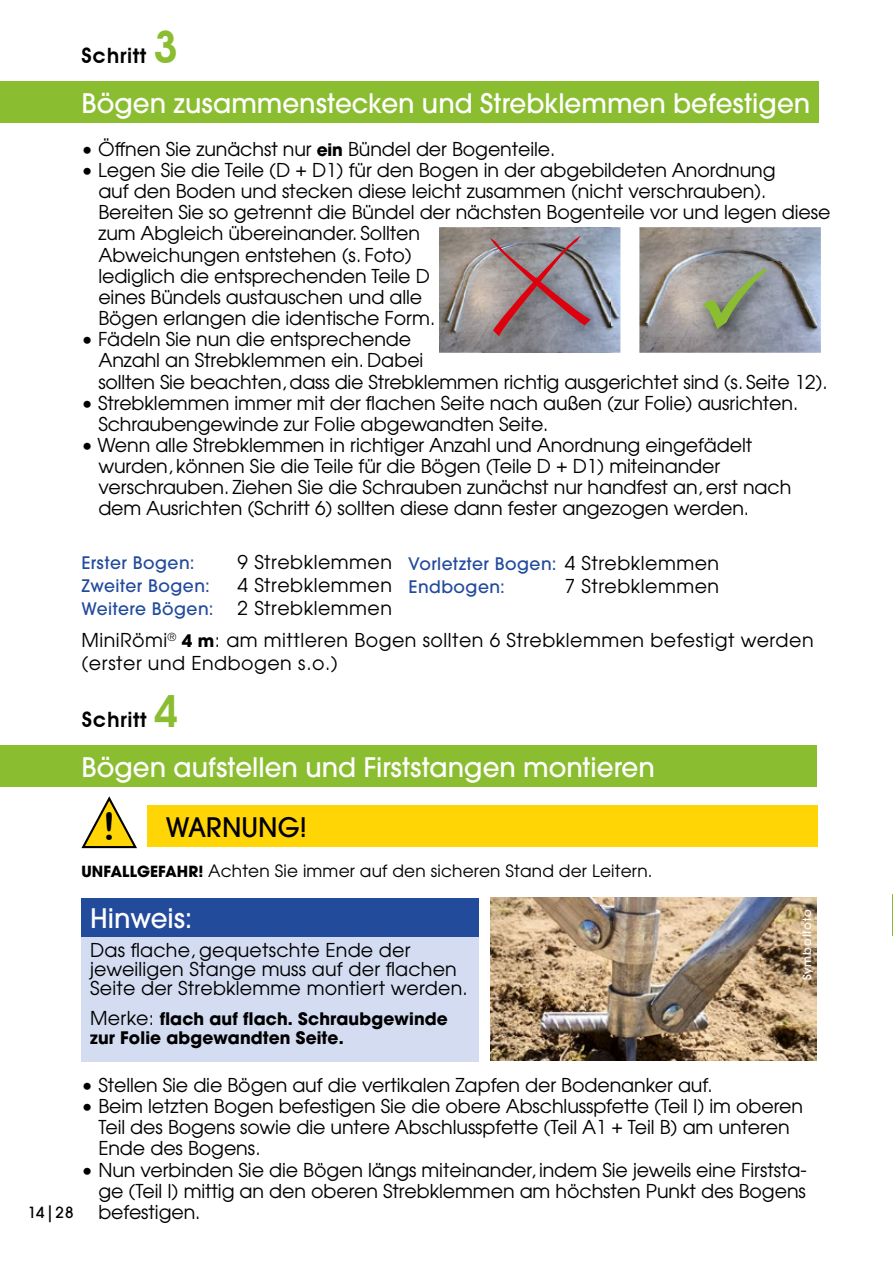
<style>
.page{position:relative;width:893px;height:1263px;background:#fff}
.page>*{position:absolute;margin:0;border:0;box-sizing:border-box;transform-origin:0 0}
.t1{font:38.1px "Arial Rounded MT Bold";color:#000}
.t2{font:500 29.55px "Avant Gard";color:#fff}
.t3{font:500 29.55px "Avant Gard";color:#000}
.t4{font:600 21.15px "Avant Garde";letter-spacing:.025em;color:#000}
.t5{font:19.05px/21.1px "Avant Garde";letter-spacing:-.005em;color:#000}
.t6{font:19.05px/31.8px "Avant Garde";letter-spacing:.025em;color:#000}
.t7{font:500 19.05px/23.2px "Avant Gard";letter-spacing:.025em;color:#234b9c}
.t8{font:700 19.05px/19px "Avant Gard";letter-spacing:.01em;color:#000}
.t9{font:16.95px "Avant Garde";letter-spacing:.01em;color:#000}
.t10{font:500 16.95px "Avant Gard";color:#000}
.t11{font:500 12.75px "Avant Gard";letter-spacing:.07em;color:#fff}
.s1{font-size:44.4px;color:#8bbd31}
.s2{font-family:"Avant Gard";font-weight:700}
.s3{font-family:"Avant Garde";font-weight:400;color:#000}
.s4{font-family:"Avant Garde";font-weight:400}
</style>
<div class="page">
<div style="left:0;top:745px;width:817px;height:42px;background:#8bbd31"></div>
<div style="left:81px;top:898px;width:398px;height:164px;background:#d3dcf1"></div>
<div style="left:81px;top:898px;width:398px;height:39px;background:#234b9c"></div>
<img style="left:490px;top:898px;width:327px;height:162px">
<div style="left:148px;top:805px;width:670px;height:42px;background:#ffd505"></div>
<svg style="left:81px;top:796px;width:56px;height:53px"></svg>
<div style="left:0;top:81px;width:818px;height:42px;background:#8bbd31"></div>
<img style="left:439px;top:227px;width:181px;height:126px">
<img style="left:639px;top:227px;width:182px;height:126px">
<img style="left:697px;top:262px;width:85px;height:82px">
<svg style="left:703px;top:268px;width:64px;height:61px"></svg>
<img style="left:482px;top:228px;width:129px;height:125px">
<svg style="left:490px;top:236px;width:101px;height:100px"></svg>
<p class="t4" style="left:81px;top:43px;width:98px">Schritt <span class="s1">3</span></p>
<h2 class="t2" style="left:81px;top:86px;width:730px">Bögen zusammenstecken und Strebklemmen befestigen</h2>
<p class="t5" style="left:81px;top:138px;width:475px">• Öffnen Sie zunächst nur <span class="s2">ein</span> Bündel der Bogenteile.</p>
<p class="t5" style="left:98px;top:159px;width:733px;text-indent:-17px">• Legen Sie die Teile (D + D1) für den Bogen in der abgebildeten Anordnung<br>auf den Boden und stecken diese leicht zusammen (nicht verschrauben).<br>Bereiten Sie so getrennt die Bündel der nächsten Bogenteile vor und legen diese zum Abgleich übereinander. Sollten<br>Abweichungen entstehen (s. Foto)<br>lediglich die entsprechenden Teile D<br>eines Bündels austauschen und alle<br>Bögen erlangen die identische Form.</p>
<p class="t5" style="left:98px;top:328px;width:731px;text-indent:-17px">• Fädeln Sie nun die entsprechende<br>Anzahl an Strebklemmen ein. Dabei<br>sollten Sie beachten, dass die Strebklemmen richtig ausgerichtet sind (s. Seite 12).</p>
<p class="t5" style="left:98px;top:392px;width:701px;text-indent:-17px">• Strebklemmen immer mit der flachen Seite nach außen (zur Folie) ausrichten.<br>Schraubengewinde zur Folie abgewandten Seite.</p>
<p class="t5" style="left:98px;top:434px;width:694px;text-indent:-17px">• Wenn alle Strebklemmen in richtiger Anzahl und Anordnung eingefädelt wurden, können Sie die Teile für die Bögen (Teile D + D1) miteinander verschrauben. Ziehen Sie die Schrauben zunächst nur handfest an, erst nach dem Ausrichten (Schritt 6) sollten diese dann fester angezogen werden.</p>
<p class="t7" style="left:81px;top:551px;width:114px">Erster Bogen:</p>
<p class="t6" style="left:238px;top:545px;width:156px">9 Strebklemmen</p>
<p class="t7" style="left:81px;top:574px;width:130px">Zweiter Bogen:</p>
<p class="t6" style="left:238px;top:569px;width:156px">4 Strebklemmen</p>
<p class="t7" style="left:81px;top:597px;width:133px">Weitere Bögen:</p>
<p class="t7" style="left:409px;top:552px;width:312px">Vorletzter Bogen: <span class="s3">4 Strebklemmen<br></span>Endbogen:</p>
<p class="t6" style="left:565px;top:570px;width:156px">7 Strebklemmen</p>
<p class="t6" style="left:81px;top:592px;width:734px;text-indent:156px">2 Strebklemmen<br>MiniRömi<sup>®</sup> <span class="s2">4 m</span>: am mittleren Bogen sollten 6 Strebklemmen befestigt werden</p>
<p class="t6" style="left:81px;top:647px;width:258px">(erster und Endbogen s.o.)</p>
<p class="t4" style="left:81px;top:707px;width:98px">Schritt <span class="s1">4</span></p>
<h2 class="t2" style="left:81px;top:750px;width:575px">Bögen aufstellen und Firststangen montieren</h2>
<h1 class="t1" style="left:103px;top:804px;width:14px">!</h1>
<h2 class="t3" style="left:166px;top:810px;width:143px">WARNUNG!</h2>
<p class="t9" style="left:81px;top:860px;width:573px"><span class="s2">UNFALLGEFAHR!</span> Achten Sie immer auf den sicheren Stand der Leitern.</p>
<h2 class="t2" style="left:90px;top:900px;width:103px">Hinweis:</h2>
<p class="t5" style="left:90px;top:940px;width:379px;line-height:19px">Das flache, gequetschte Ende der jeweiligen Stange muss auf der flachen<br>Seite der Strebklemme montiert werden.</p>
<p class="t8" style="left:90px;top:1009px;width:359px"><span class="s4">Merke:</span> flach auf flach. Schraubgewinde zur Folie abgewandten Seite.</p>
<p class="t11" style="left:799px;top:980px;width:73px;rotate:-90deg">Symbolfoto</p>
<p class="t10" style="left:28px;top:1202px;width:48px">14|28</p>
<p class="t5" style="left:81px;top:1074px;width:633px">• Stellen Sie die Bögen auf die vertikalen Zapfen der Bodenanker auf.</p>
<p class="t5" style="left:98px;top:1095px;width:706px;text-indent:-17px">• Beim letzten Bogen befestigen Sie die obere Abschlusspfette (Teil I) im oberen<br>Teil des Bogens sowie die untere Abschlusspfette (Teil A1 + Teil B) am unteren<br>Ende des Bogens.</p>
<p class="t5" style="left:98px;top:1159px;width:710px;text-align:justify;text-indent:-17px">• Nun verbinden Sie die Bögen längs miteinander, indem Sie jeweils eine Firststa&shy;ge (Teil I) mittig an den oberen Strebklemmen am höchsten Punkt des Bogens befestigen.</p>
</div>
